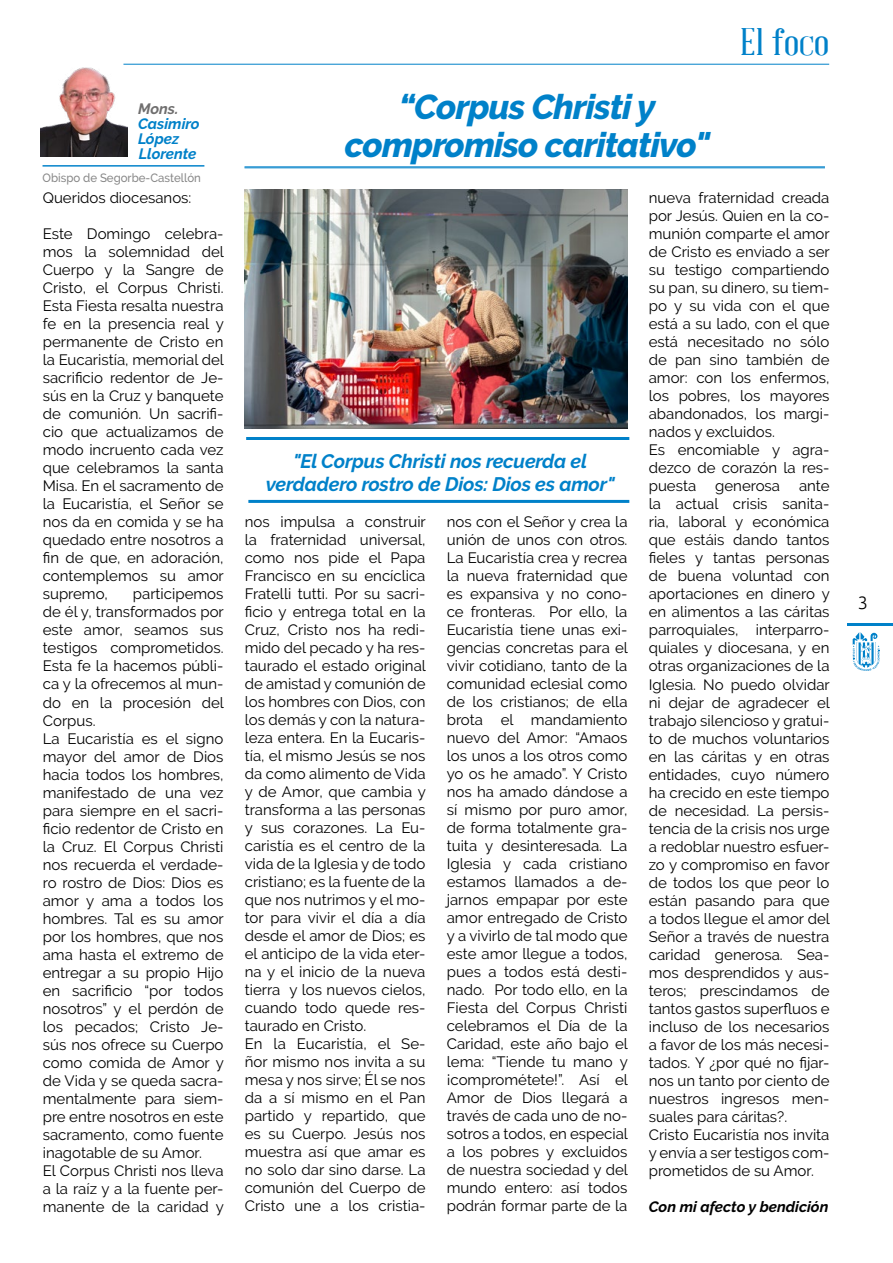
<style>
.page{position:relative;width:893px;height:1263px;background:#fff}
.page>*{position:absolute;margin:0;border:0;box-sizing:border-box;transform-origin:0 0}
.t1{font:37.5px "Abraham Lincoln";color:#0081c9;scale:1.2 1}
.t2{font:italic 800 34.5px/37.5px "Raleway";letter-spacing:-.025em;color:#0081c9;text-align:center}
.t3{font:italic 700 19.5px/23.4px "Raleway";letter-spacing:-.01em;color:#0081c9;text-align:center}
.t4{font:300 18px "Ubuntu";color:#000}
.t5{font:15px/18px "Raleway";color:#000}
.t6{font:italic 700 15px/15px "Raleway";color:#0081c9}
.t7{font:italic 700 15px "Raleway";color:#000}
.t8{font:italic 700 15px "Raleway";color:#706f6f}
.t9{font:500 12px "Raleway";color:#878787;scale:.95 1}
</style>
<div class="page">
<hr style="left:847px;top:624px;width:46px;height:2px;background:#0081c9">
<svg style="left:853px;top:632px;width:26px;height:39px"></svg>
<hr style="left:123px;top:64px;width:706px;height:1px;background:#0081c9">
<hr style="left:43px;top:165px;width:161px;height:2px;background:#0081c9">
<img style="left:40px;top:63px;width:88px;height:94px">
<hr style="left:244px;top:168px;width:581px;height:1px;background:#0081c9">
<hr style="left:244px;top:167px;width:581px;height:1px;background:#0081c9">
<hr style="left:246px;top:437px;width:383px;height:3px;background:#0081c9">
<hr style="left:248px;top:500px;width:381px;height:3px;background:#0081c9">
<img style="left:244px;top:189px;width:383px;height:239px">
<p class="t8" style="left:138px;top:100px;width:42px">Mons.</p>
<p class="t6" style="left:138px;top:116px;width:63px">Casimiro<br>López<br>Llorente</p>
<p class="t9" style="left:43px;top:171px;width:168px">Obispo de Segorbe-Castellón</p>
<p class="t5" style="left:43px;top:189px;width:150px">Queridos diocesanos:</p>
<p class="t5" style="left:43px;top:225px;width:183px;text-align:justify">Este Domingo celebra&shy;mos la solemnidad del Cuerpo y la Sangre de Cristo, el Corpus Christi.<br>Esta Fiesta resalta nuestra fe en la presencia real y permanente de Cristo en la Eucaristía, memorial del sacrificio redentor de Je&shy;sús en la Cruz y banquete de comunión. Un sacrifi&shy;cio que actualizamos de modo incruento cada vez que celebramos la santa Misa. En el sacramento de la Eucaristía, el Señor se nos da en comida y se ha quedado entre nosotros a fin de que, en adoración, contemplemos su amor supremo,</p>
<p class="t5" style="left:43px;top:585px;width:183px;text-indent:90px">participemos de él y, transformados por este amor, seamos sus testigos comprometidos.<br>Esta fe la hacemos públi&shy;ca y la ofrecemos al mun&shy;do en la procesión del<br>Corpus.<br>La Eucaristía es el signo mayor del amor de Dios hacia todos los hombres, manifestado de una vez para siempre en el sacri&shy;ficio redentor de Cristo en la Cruz. El Corpus Christi nos recuerda el verdade&shy;ro rostro de Dios: Dios es amor y ama a todos los hombres. Tal es su amor por los hombres, que nos ama hasta el extremo de entregar a su propio Hijo en sacrificio “por todos nosotros” y el perdón de los pecados; Cristo Je&shy;sús nos ofrece su Cuerpo como comida de Amor y de Vida y se queda sacra&shy;mentalmente para siem&shy;pre entre nosotros en este sacramento, como fuente inagotable de su Amor.<br>El Corpus Christi nos lleva a la raíz y a la fuente per&shy;manente de la caridad y</p>
<h2 class="t2" style="left:345px;top:89px;width:367px">“Corpus Christi y compromiso caritativo"</h2>
<h1 class="t1" style="left:740px;top:22px;width:75px">El foco</h1>
<h3 class="t3" style="left:266px;top:449px;width:350px">"El Corpus Christi nos recuerda el verdadero rostro de Dios: Dios es amor"</h3>
<p class="t5" style="left:245px;top:512px;width:183px">nos impulsa a construir la fraternidad universal, como nos pide el Papa<br>Francisco en su encíclica<br>Fratelli tutti. Por su sacri&shy;ficio y entrega total en la<br>Cruz, Cristo nos ha redi&shy;mido del pecado y ha res&shy;taurado el estado original de amistad y comunión de los hombres con Dios, con los demás y con la natura&shy;leza entera. En la Eucaris&shy;tía, el mismo Jesús se nos da como alimento de Vida y de Amor, que cambia y transforma a las personas y sus corazones. La Eu&shy;caristía es el centro de la vida de la Iglesia y de todo cristiano; es la fuente de la que nos nutrimos y el mo&shy;tor para vivir el día a día desde el amor de Dios; es el anticipo de la vida eter&shy;na y el inicio de la nueva tierra y los nuevos cielos, cuando todo quede res&shy;taurado en Cristo.<br>En la Eucaristía, el Se&shy;ñor mismo nos invita a su mesa y nos sirve; Él se nos da a sí mismo en el Pan partido y repartido, que es su Cuerpo. Jesús nos muestra así que amar es no solo dar sino darse. La comunión del Cuerpo de<br>Cristo une a los cristia-</p>
<p class="t5" style="left:447px;top:512px;width:183px;text-align:justify">nos con el Señor y crea la unión de unos con otros.<br>La Eucaristía crea y recrea la nueva fraternidad que es expansiva y no cono&shy;ce fronteras. Por ello, la Eucaristía tiene unas exi&shy;gencias concretas para el vivir cotidiano, tanto de la comunidad eclesial como de los cristianos; de ella brota el mandamiento nuevo del Amor: “Amaos los unos a los otros como yo os he amado”. Y Cristo nos ha amado dándose a sí mismo por puro amor, de forma totalmente gra&shy;tuita y desinteresada. La Iglesia y cada cristiano estamos llamados a de&shy;jarnos empapar por este amor entregado de Cristo y a vivirlo de tal modo que este amor llegue a todos, pues a todos está desti&shy;nado. Por todo ello, en la Fiesta del Corpus Christi celebramos el Día de la Caridad, este año bajo el lema: “Tiende tu mano y ¡comprométete!”. Así el Amor de Dios llegará a través de cada uno de no&shy;sotros a todos, en especial a los pobres y excluidos de nuestra sociedad y del mundo entero: así todos podrán formar parte de la</p>
<p class="t5" style="left:649px;top:189px;width:183px">nueva fraternidad creada por Jesús. Quien en la co&shy;munión comparte el amor de Cristo es enviado a ser su testigo compartiendo su pan, su dinero, su tiem&shy;po y su vida con el que está a su lado, con el que está necesitado no sólo de pan sino también de amor: con los enfermos, los pobres, los mayores abandonados, los margi&shy;nados y excluidos.<br>Es encomiable y agra&shy;dezco de corazón la res&shy;puesta</p>
<p class="t5" style="left:649px;top:477px;width:183px;text-indent:150px">ante la actual crisis sanita&shy;ria, laboral y económica que estáis dando tantos fieles y tantas personas de buena voluntad con aportaciones en dinero y en alimentos a las cáritas parroquiales, interparro&shy;quiales y diocesana, y en otras organizaciones de la<br>Iglesia. No puedo olvidar ni dejar de agradecer el trabajo silencioso y gratui&shy;to de muchos voluntarios en las cáritas y en otras entidades, cuyo número ha crecido en este tiempo de necesidad. La persis&shy;tencia de la crisis nos urge a redoblar nuestro esfuer&shy;zo y compromiso en favor de todos los que peor lo están pasando para que a todos llegue el amor del<br>Señor a través de nuestra caridad generosa. Sea&shy;mos desprendidos y aus&shy;teros; prescindamos de tantos gastos superfluos e incluso de los necesarios a favor de los más necesi&shy;tados. Y ¿por qué no fijar&shy;nos un tanto por ciento de nuestros ingresos men&shy;suales para cáritas?.<br>Cristo Eucaristía nos invita y envía a ser testigos com&shy;prometidos de su Amor.</p>
<p class="t7" style="left:649px;top:1197px;width:181px">Con mi afecto y bendición</p>
<p class="t5" style="left:715px;top:477px;width:66px">generosa</p>
<p class="t4" style="left:858px;top:591px;width:12px">3</p>
</div>
